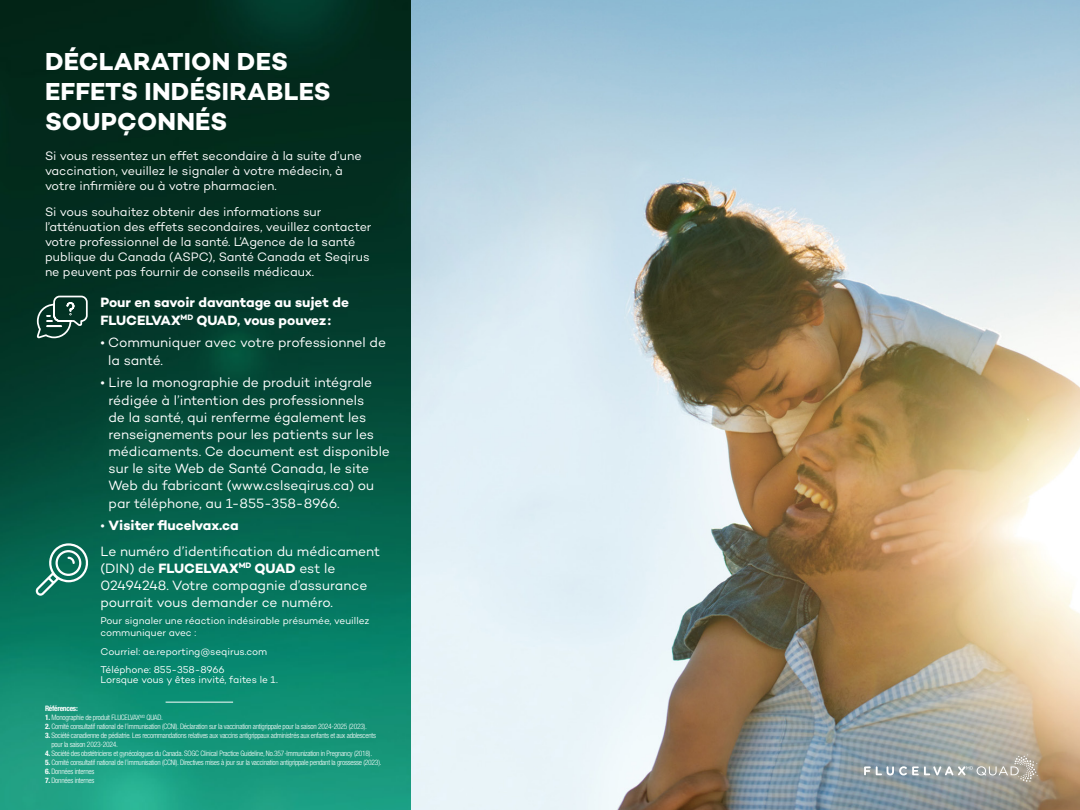
<style>
.page{position:relative;width:1080px;height:810px;background:#fff}
.page>*{position:absolute;margin:0;border:0;box-sizing:border-box;transform-origin:0 0}
.t1{font:700 25px/30.2px "Campton";letter-spacing:.01em;color:#fff}
.t2{font:13.75px/17.2px "Campton";letter-spacing:-.005em;color:#fff}
.t3{font:700 13.75px/17.2px "Campton";letter-spacing:-.005em;color:#fff}
.t4{font:12.5px/15px "Campton";letter-spacing:-.005em;color:#fff}
.t5{font:10px/12.5px "Campton";letter-spacing:-.005em;color:#fff}
.t6{font:300 condensed 7.5px/9px "Helvetica Neue LT Std";letter-spacing:-.03em;color:#fff}
.t7{font:700 condensed 7.5px "Helvetica Neue LT Std";letter-spacing:-.03em;color:#fff}
.s1{font-weight:400}
.s2{font-weight:700}
</style>
<div class="page">
<img style="left:410px;top:0;width:670px;height:810px">
<svg style="left:864px;top:754px;width:174px;height:28px;background:#a1a8a8"></svg>
<svg style="left:0;top:0;width:410px;height:810px;background:#065440"></svg>
<svg style="left:35px;top:295px;width:54px;height:44px;background:#31584d"></svg>
<svg style="left:35px;top:543px;width:55px;height:53px;background:#368976"></svg>
<hr style="left:166px;top:702px;width:67px;height:1px;background:#fff">
<p class="t1" style="left:45px;top:46px;width:287px">DÉCLARATION DES<br>EFFETS INDÉSIRABLES<br>SOUPÇONNÉS</p>
<p class="t4" style="left:45px;top:148px;width:318px">Si vous ressentez un effet secondaire à la suite d’une vaccination, veuillez le signaler à votre médecin, à votre infirmière ou à votre pharmacien.</p>
<p class="t4" style="left:45px;top:204px;width:328px">Si vous souhaitez obtenir des informations sur l’atténuation des effets secondaires, veuillez contacter votre professionnel de la santé. L’Agence de la santé publique du Canada (ASPC), Santé Canada et Seqirus ne peuvent pas fournir de conseils médicaux.</p>
<p class="t3" style="left:100px;top:294px;width:250px">Pour en savoir davantage au sujet de<br>FLUCELVAX<sup>MD</sup> QUAD, vous pouvez:</p>
<p class="t2" style="left:108px;top:334px;width:279px;text-indent:-8px">• Communiquer avec votre professionnel de la santé.</p>
<p class="t2" style="left:109px;top:374px;width:283px;text-indent:-8px">• Lire la monographie de produit intégrale rédigée à l’intention des professionnels<br>de la santé, qui renferme également les renseignements pour les patients sur les médicaments. Ce document est disponible sur le site Web de Santé Canada, le site Web du fabricant (www.cslseqirus.ca) ou par téléphone, au 1-855-358-8966.</p>
<p class="t3" style="left:100px;top:517px;width:140px"><span class="s1">•</span> Visiter flucelvax.ca</p>
<p class="t2" style="left:100px;top:542px;width:281px">Le numéro d’identification du médicament (DIN) de <span class="s2">FLUCELVAX</span><sup>MD</sup> <span class="s2">QUAD</span> est le 02494248. Votre compagnie d’assurance pourrait vous demander ce numéro.</p>
<p class="t5" style="left:101px;top:614px;width:270px">Pour signaler une réaction indésirable présumée, veuillez communiquer avec :</p>
<p class="t5" style="left:101px;top:645px;width:168px">Courriel: ae.reporting@seqirus.com</p>
<p class="t5" style="left:101px;top:663px;width:126px">Téléphone: 855-358-8966</p>
<p class="t5" style="left:101px;top:674px;width:179px">Lorsque vous y êtes invité, faites le 1.</p>
<p class="t7" style="left:45px;top:704px;width:34px">Références:</p>
<p class="t6" style="left:45px;top:713px;width:120px"><span class="s2">1.</span> Monographie de produit FLUCELVAX<sup>MD</sup> QUAD.</p>
<p class="t6" style="left:45px;top:722px;width:324px"><span class="s2">2.</span> Comité consultatif national de l’immunisation (CCNI). Déclaration sur la vaccination antigrippale pour la saison 2024-2025 (2023).</p>
<p class="t6" style="left:52px;top:731px;width:326px;text-indent:-7px"><span class="s2">3.</span> Société canadienne de pédiatrie. Les recommandations relatives aux vaccins antigrippaux administrés aux enfants et aux adolescents pour la saison 2023-2024.</p>
<p class="t6" style="left:45px;top:749px;width:329px"><span class="s2">4.</span> Société des obstétriciens et gynécologues du Canada. SOGC Clinical Practice Guideline, No.357-Immunization in Pregnancy (2018).</p>
<p class="t6" style="left:45px;top:758px;width:338px"><span class="s2">5.</span> Comité consultatif national de l’immunisation (CCNI). Directives mises à jour sur la vaccination antigrippale pendant la grossesse (2023).</p>
<p class="t6" style="left:45px;top:767px;width:51px"><span class="s2">6.</span> Données internes</p>
<p class="t6" style="left:45px;top:776px;width:51px"><span class="s2">7.</span> Données internes</p>
</div>
